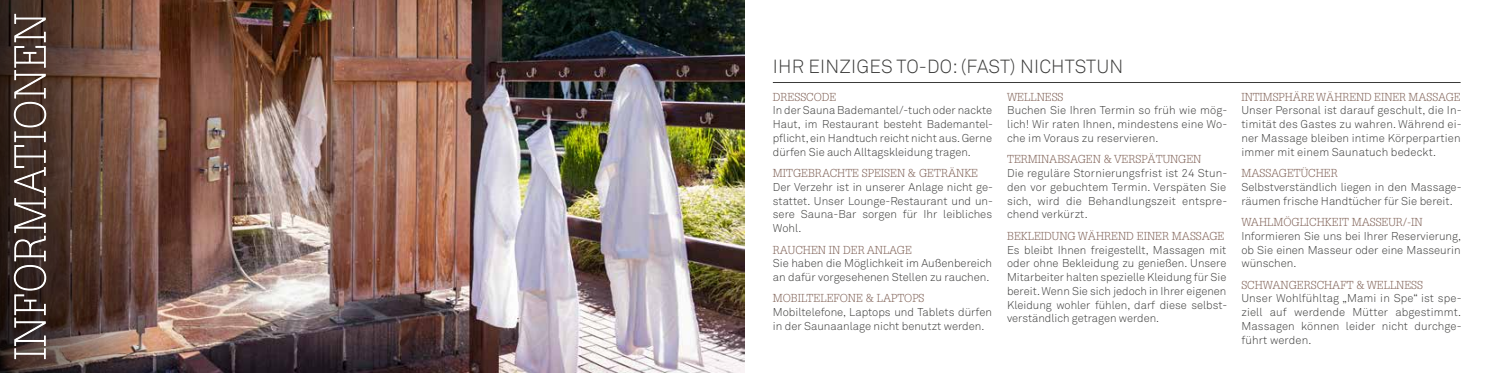
<style>
.page{position:relative;width:1489px;height:373px;background:#fff}
.page>*{position:absolute;margin:0;border:0;box-sizing:border-box;transform-origin:0 0}
.t1{font:300 18.75px "Akkurat";letter-spacing:.01em;color:#3b3b3a}
.t2{font:300 11.25px/13.8px "Akkurat";color:#3b3b3a;text-align:justify}
.t3{font:300 11.25px "Glypha";color:#806257}
</style>
<div class="page">
<img style="left:159px;top:0;width:585px;height:372px">
<svg style="left:0;top:0;width:159px;height:372px;background:#64473c"></svg>
<svg style="left:14px;top:14px;width:32px;height:344px;background:#665954"></svg>
<hr style="left:772px;top:82px;width:688px;height:1px;background:#3b3b3a">
<h1 class="t1" style="left:772px;top:56px;width:352px">IHR EINZIGES TO-DO: (FAST) NICHTSTUN</h1>
<p class="t3" style="left:772px;top:90px;width:65px">DRESSCODE</p>
<p class="t2" style="left:772px;top:104px;width:222px">In der Sauna Bademantel/-tuch oder nackte Haut, im Restaurant besteht Bademantel&shy;pflicht, ein Handtuch reicht nicht aus. Gerne dürfen Sie auch Alltagskleidung tragen.</p>
<p class="t3" style="left:772px;top:166px;width:207px">MITGEBRACHTE SPEISEN &amp; GETRÄNKE</p>
<p class="t2" style="left:772px;top:180px;width:222px">Der Verzehr ist in unserer Anlage nicht ge&shy;stattet. Unser Lounge-Restaurant und un&shy;sere Sauna-Bar sorgen für Ihr leibliches Wohl.</p>
<p class="t3" style="left:772px;top:243px;width:141px">RAUCHEN IN DER ANLAGE</p>
<p class="t2" style="left:772px;top:256px;width:221px">Sie haben die Möglichkeit im Außenbereich an dafür vorgesehenen Stellen zu rauchen.</p>
<p class="t3" style="left:772px;top:291px;width:153px">MOBILTELEFONE &amp; LAPTOPS</p>
<p class="t2" style="left:772px;top:305px;width:221px">Mobiltelefone, Laptops und Tablets dürfen in der Saunaanlage nicht benutzt werden.</p>
<p class="t3" style="left:1007px;top:90px;width:58px">WELLNESS</p>
<p class="t2" style="left:1007px;top:104px;width:222px">Buchen Sie Ihren Termin so früh wie mög&shy;lich! Wir raten Ihnen, mindestens eine Wo&shy;che im Voraus zu reservieren.</p>
<p class="t3" style="left:1007px;top:153px;width:196px">TERMINABSAGEN &amp; VERSPÄTUNGEN</p>
<p class="t2" style="left:1007px;top:166px;width:222px">Die reguläre Stornierungsfrist ist 24 Stun&shy;den vor gebuchtem Termin. Verspäten Sie sich, wird die Behandlungszeit entspre&shy;chend verkürzt.</p>
<p class="t3" style="left:1007px;top:229px;width:219px">BEKLEIDUNG WÄHREND EINER MASSAGE</p>
<p class="t2" style="left:1007px;top:242px;width:222px">Es bleibt Ihnen freigestellt, Massagen mit oder ohne Bekleidung zu genießen. Unsere Mitarbeiter halten spezielle Kleidung für Sie bereit. Wenn Sie sich jedoch in Ihrer eigenen Kleidung wohler fühlen, darf diese selbst&shy;verständlich getragen werden.</p>
<p class="t3" style="left:1241px;top:90px;width:221px">INTIMSPHÄRE WÄHREND EINER MASSAGE</p>
<p class="t2" style="left:1241px;top:104px;width:222px">Unser Personal ist darauf geschult, die In&shy;timität des Gastes zu wahren. Während ei&shy;ner Massage bleiben intime Körperpartien immer mit einem Saunatuch bedeckt.</p>
<p class="t3" style="left:1241px;top:166px;width:98px">MASSAGETÜCHER</p>
<p class="t2" style="left:1241px;top:180px;width:220px">Selbstverständlich liegen in den Massage&shy;räumen frische Handtücher für Sie bereit.</p>
<p class="t3" style="left:1241px;top:215px;width:183px">WAHLMÖGLICHKEIT MASSEUR/-IN</p>
<p class="t2" style="left:1241px;top:229px;width:221px">Informieren Sie uns bei Ihrer Reservierung, ob Sie einen Masseur oder eine Masseurin wünschen.</p>
<p class="t3" style="left:1241px;top:278px;width:183px">SCHWANGERSCHAFT &amp; WELLNESS</p>
<p class="t2" style="left:1241px;top:291px;width:222px">Unser Wohlfühltag „Mami in Spe“ ist spe&shy;ziell auf werdende Mütter abgestimmt.<br>Massagen können leider nicht durchge&shy;führt werden.</p>
</div>
